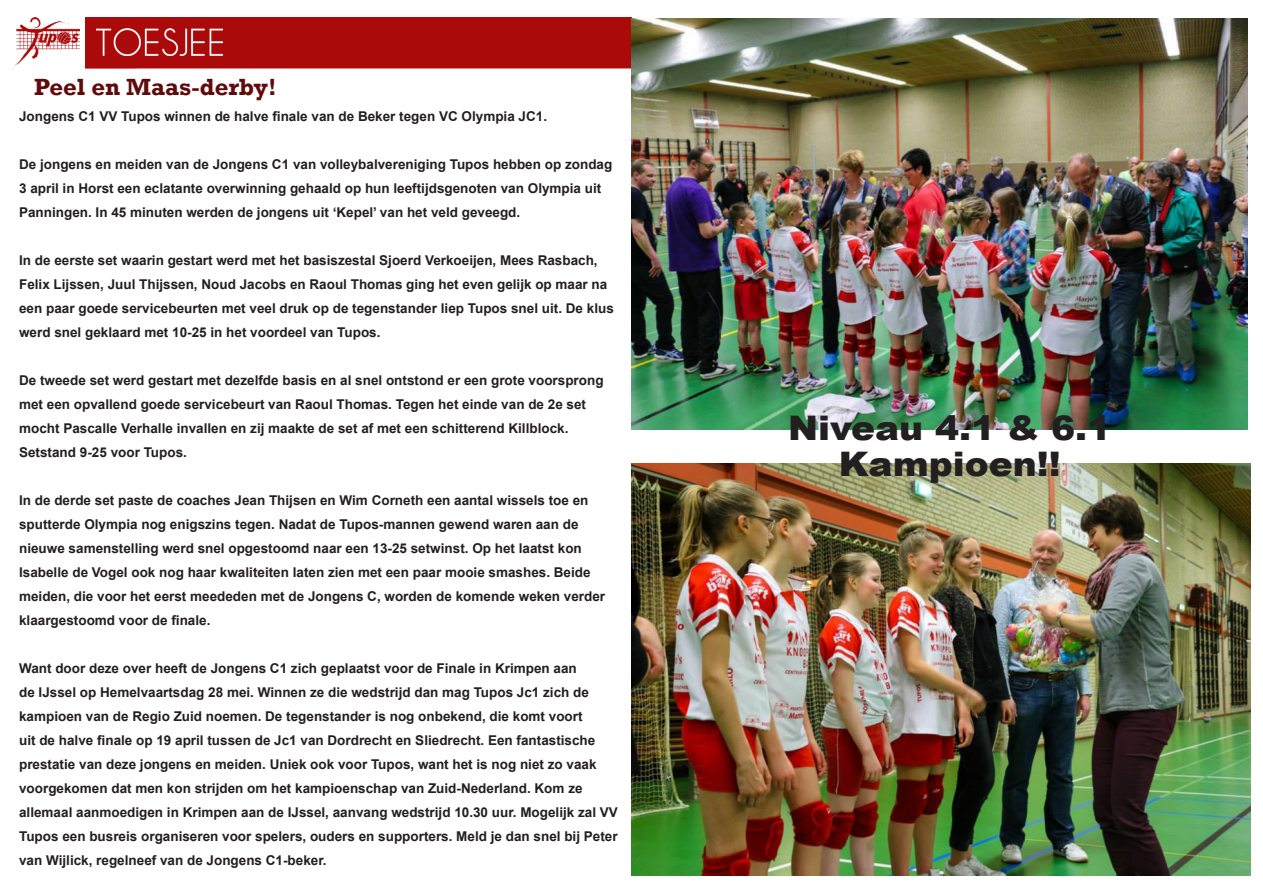
<style>
.page{position:relative;width:1263px;height:893px;background:#fff}
.page>*{position:absolute;margin:0;border:0;box-sizing:border-box;transform-origin:0 0}
.t1{font:900 33.9px "Arial";color:#231f20;scale:1.06 1}
.Article_Title{font:700 24px "Rockwell";color:#600a0b}
.t2{font:700 13.5px/24px "Arial";color:#231f20}
</style>
<div class="page">
<div style="left:85px;top:17px;width:546px;height:52px;background:#aa0a0a"></div>
<img style="left:97px;top:29px;width:126px;height:27px">
<img style="left:13px;top:17px;width:67px;height:52px">
<img style="left:631px;top:463px;width:619px;height:413px">
<img style="left:631px;top:18px;width:616px;height:411px">
<p class="Article_Title" style="left:34px;top:73px;width:244px">Peel en Maas-derby!</p>
<p class="t2" style="left:19px;top:105px;width:529px">Jongens C1 VV Tupos winnen de halve finale van de Beker tegen VC Olympia JC1.</p>
<p class="t2" style="left:19px;top:153px;width:595px">De jongens en meiden van de Jongens C1 van volleybalvereniging Tupos hebben op zondag<br>3 april in Horst een eclatante overwinning gehaald op hun leeftijdsgenoten van Olympia uit<br>Panningen. In 45 minuten werden de jongens uit ‘Kepel’ van het veld geveegd.</p>
<p class="t2" style="left:19px;top:249px;width:596px">In de eerste set waarin gestart werd met het basiszestal Sjoerd Verkoeijen, Mees Rasbach, Felix Lijssen, Juul Thijssen, Noud Jacobs en Raoul Thomas ging het even gelijk op maar na een paar goede servicebeurten met veel druk op de tegenstander liep Tupos snel uit. De klus werd snel geklaard met 10-25 in het voordeel van Tupos.</p>
<p class="t2" style="left:19px;top:369px;width:586px">De tweede set werd gestart met dezelfde basis en al snel ontstond er een grote voorsprong met een opvallend goede servicebeurt van Raoul Thomas. Tegen het einde van de 2e set mocht Pascalle Verhalle invallen en zij maakte de set af met een schitterend Killblock.<br>Setstand 9-25 voor Tupos.</p>
<p class="t2" style="left:19px;top:489px;width:587px">In de derde set paste de coaches Jean Thijsen en Wim Corneth een aantal wissels toe en sputterde Olympia nog enigszins tegen. Nadat de Tupos-mannen gewend waren aan de nieuwe samenstelling werd snel opgestoomd naar een 13-25 setwinst. Op het laatst kon Isabelle de Vogel ook nog haar kwaliteiten laten zien met een paar mooie smashes. Beide meiden, die voor het eerst meededen met de Jongens C, worden de komende weken verder klaargestoomd voor de finale.</p>
<p class="t2" style="left:19px;top:657px;width:600px">Want door deze over heeft de Jongens C1 zich geplaatst voor de Finale in Krimpen aan<br>de IJssel op Hemelvaartsdag 28 mei. Winnen ze die wedstrijd dan mag Tupos Jc1 zich de kampioen van de Regio Zuid noemen. De tegenstander is nog onbekend, die komt voort<br>uit de halve finale op 19 april tussen de Jc1 van Dordrecht en Sliedrecht. Een fantastische prestatie van deze jongens en meiden. Uniek ook voor Tupos, want het is nog niet zo vaak voorgekomen dat men kon strijden om het kampioenschap van Zuid-Nederland. Kom ze allemaal aanmoedigen in Krimpen aan de IJssel, aanvang wedstrijd 10.30 uur. Mogelijk zal VV Tupos een busreis organiseren voor spelers, ouders en supporters. Meld je dan snel bij Peter van Wijlick, regelneef van de Jongens C1-beker.</p>
<p class="t1" style="left:788px;top:403px;width:306px">Niveau 4.1 &amp; 6.1</p>
<p class="t1" style="left:839px;top:439px;width:211px">Kampioen!!</p>
</div>
